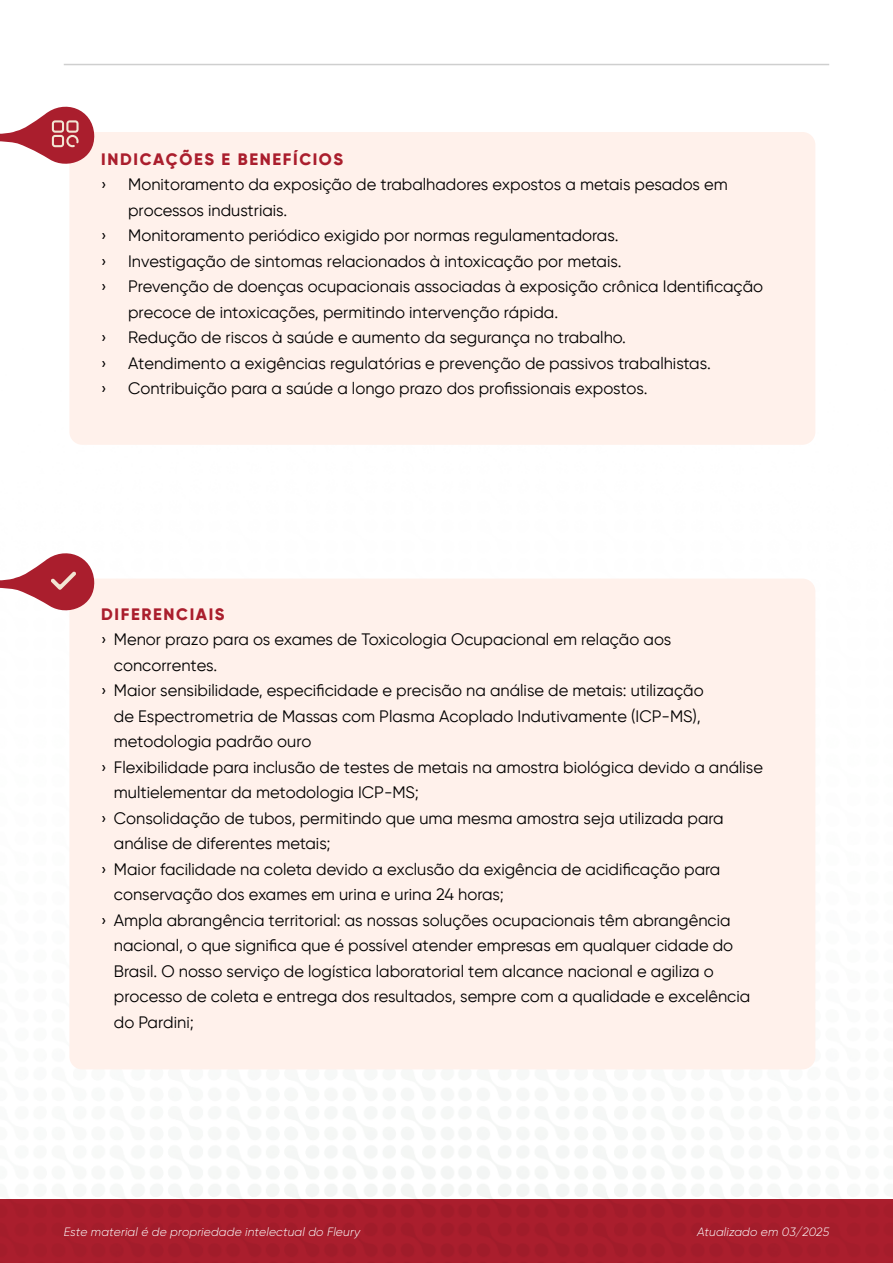
<style>
.page{position:relative;width:893px;height:1263px;background:#fff}
.page>*{position:absolute;margin:0;border:0;box-sizing:border-box;transform-origin:0 0}
.t1{font:16.5px/25.5px "SVN Gilroy";color:#000}
.t2{font:16.5px "SVN Gilroy X Bold";letter-spacing:.1em;color:#aa1e2d}
.t3{font:italic 300 12px "SVN Gilroy";letter-spacing:.01em;color:#fff}
</style>
<div class="page">
<img style="left:0;top:436px;width:893px;height:827px">
<hr style="left:64px;top:64px;width:765px;height:1px;background:#cfcfcf">
<div style="left:69px;top:132px;width:746px;height:313px;background:#fff1eb;border-radius:13px"></div>
<svg style="left:0;top:106px;width:95px;height:58px"></svg>
<div style="left:69px;top:579px;width:746px;height:490px;background:#fff1eb;border-radius:13px"></div>
<svg style="left:0;top:545px;width:96px;height:75px"></svg>
<p class="t2" style="left:101px;top:147px;width:244px">INDICAÇÕES E BENEFÍCIOS</p>
<p class="t1" style="left:101px;top:171px;width:7px">›</p>
<p class="t1" style="left:128px;top:171px;width:601px">Monitoramento da exposição de trabalhadores expostos a metais pesados em processos industriais.</p>
<p class="t1" style="left:101px;top:222px;width:7px">›</p>
<p class="t1" style="left:128px;top:222px;width:492px">Monitoramento periódico exigido por normas regulamentadoras.</p>
<p class="t1" style="left:101px;top:247px;width:7px">›</p>
<p class="t1" style="left:128px;top:247px;width:495px">Investigação de sintomas relacionados à intoxicação por metais.</p>
<p class="t1" style="left:101px;top:273px;width:7px">›</p>
<p class="t1" style="left:128px;top:273px;width:637px">Prevenção de doenças ocupacionais associadas à exposição crônica Identificação precoce de intoxicações, permitindo intervenção rápida.</p>
<p class="t1" style="left:101px;top:324px;width:7px">›</p>
<p class="t1" style="left:128px;top:324px;width:499px">Redução de riscos à saúde e aumento da segurança no trabalho.</p>
<p class="t1" style="left:101px;top:349px;width:7px">›</p>
<p class="t1" style="left:128px;top:349px;width:584px">Atendimento a exigências regulatórias e prevenção de passivos trabalhistas.</p>
<p class="t1" style="left:101px;top:375px;width:7px">›</p>
<p class="t1" style="left:128px;top:375px;width:521px">Contribuição para a saúde a longo prazo dos profissionais expostos.</p>
<p class="t2" style="left:101px;top:602px;width:125px">DIFERENCIAIS</p>
<p class="t1" style="left:101px;top:626px;width:572px">› Menor prazo para os exames de Toxicologia Ocupacional em relação aos</p>
<p class="t1" style="left:114px;top:651px;width:105px">concorrentes.</p>
<p class="t1" style="left:101px;top:677px;width:604px">› Maior sensibilidade, especificidade e precisão na análise de metais: utilização</p>
<p class="t1" style="left:114px;top:702px;width:588px">de Espectrometria de Massas com Plasma Acoplado Indutivamente (ICP-MS),</p>
<p class="t1" style="left:114px;top:728px;width:199px">metodologia padrão ouro</p>
<p class="t1" style="left:101px;top:753px;width:663px">› Flexibilidade para inclusão de testes de metais na amostra biológica devido a análise</p>
<p class="t1" style="left:114px;top:779px;width:307px">multielementar da metodologia ICP-MS;</p>
<p class="t1" style="left:101px;top:804px;width:624px">› Consolidação de tubos, permitindo que uma mesma amostra seja utilizada para</p>
<p class="t1" style="left:114px;top:830px;width:218px">análise de diferentes metais;</p>
<p class="t1" style="left:101px;top:855px;width:621px">› Maior facilidade na coleta devido a exclusão da exigência de acidificação para</p>
<p class="t1" style="left:114px;top:881px;width:391px">conservação dos exames em urina e urina 24 horas;</p>
<p class="t1" style="left:101px;top:906px;width:631px">› Ampla abrangência territorial: as nossas soluções ocupacionais têm abrangência</p>
<p class="t1" style="left:114px;top:932px;width:621px">nacional, o que significa que é possível atender empresas em qualquer cidade do</p>
<p class="t1" style="left:114px;top:957px;width:601px">Brasil. O nosso serviço de logística laboratorial tem alcance nacional e agiliza o</p>
<p class="t1" style="left:114px;top:983px;width:638px">processo de coleta e entrega dos resultados, sempre com a qualidade e excelência</p>
<p class="t1" style="left:114px;top:1008px;width:81px">do Pardini;</p>
<p class="t3" style="left:64px;top:1223px;width:298px">Este material é de propriedade intelectual do Fleury</p>
<p class="t3" style="left:697px;top:1223px;width:134px">Atualizado em 03/2025</p>
</div>
